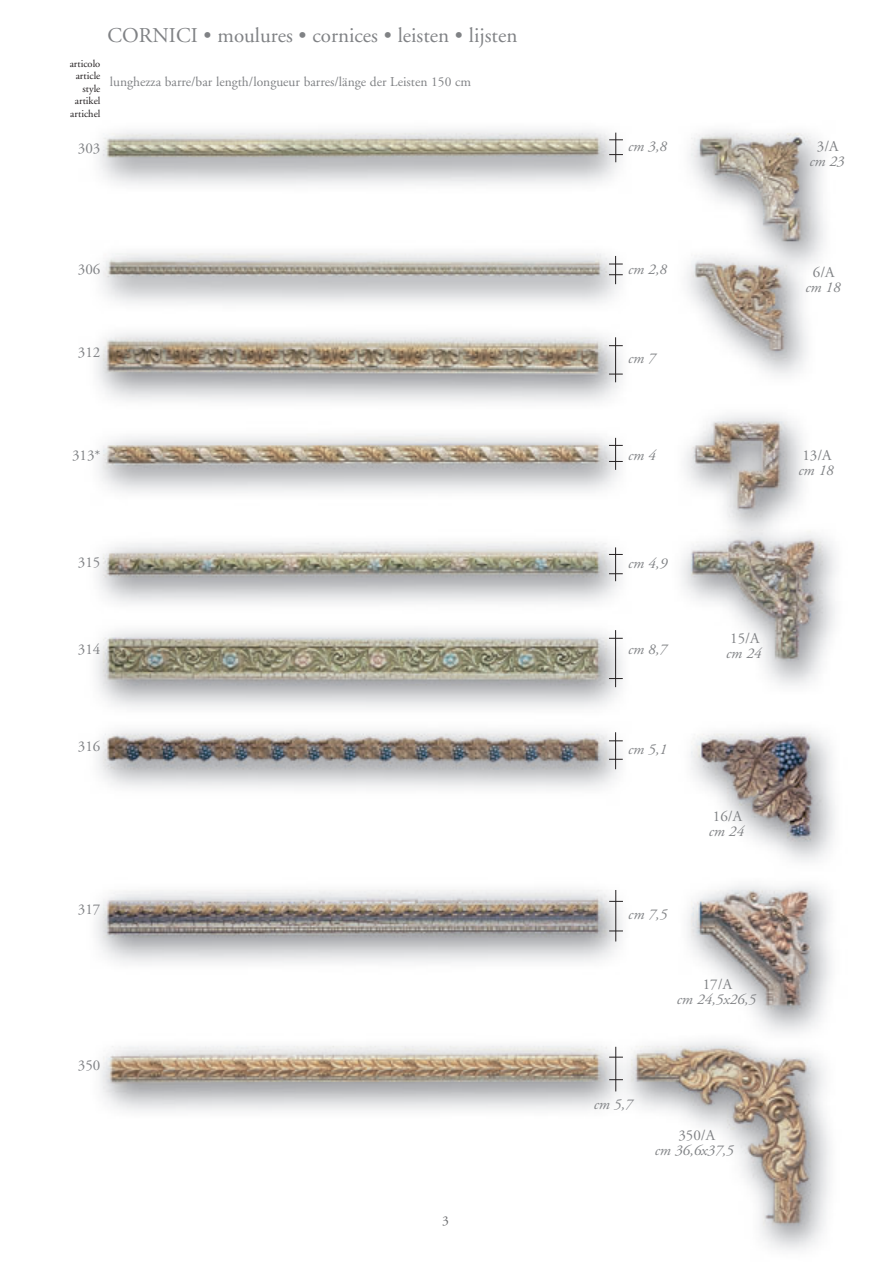
<style>
.page{position:relative;width:893px;height:1263px;background:#fff}
.page>*{position:absolute;margin:0;border:0;box-sizing:border-box;transform-origin:0 0}
.t1{font:21px "Adobe Garamond";color:#808285}
.t2{font:italic 15px "Adobe Garamond";color:#808285}
.t3{font:15px "Adobe Garamond";color:#808285}
.t4{font:13.5px "Adobe Garamond";color:#808285}
.t5{font:13.5px "Adobe Garamond";color:#6c6d70}
.t6{font:10.5px/12.6px "Adobe Garamond";color:#231f20;text-align:right}
</style>
<div class="page">
<img style="left:96px;top:130px;width:740px;height:1120px">
<svg style="left:609px;top:133px;width:14px;height:29px"></svg>
<svg style="left:609px;top:256px;width:13px;height:28px"></svg>
<hr style="left:615px;top:337px;width:1px;height:45px;background:#231f20">
<svg style="left:609px;top:374px;width:13px;height:1px"></svg>
<svg style="left:609px;top:345px;width:13px;height:1px"></svg>
<hr style="left:615px;top:438px;width:1px;height:32px;background:#231f20">
<svg style="left:609px;top:461px;width:13px;height:1px"></svg>
<svg style="left:609px;top:445px;width:13px;height:1px"></svg>
<hr style="left:615px;top:547px;width:1px;height:34px;background:#231f20">
<svg style="left:609px;top:573px;width:13px;height:1px"></svg>
<svg style="left:609px;top:554px;width:13px;height:1px"></svg>
<hr style="left:615px;top:630px;width:1px;height:57px;background:#231f20">
<svg style="left:609px;top:678px;width:13px;height:1px"></svg>
<svg style="left:609px;top:638px;width:13px;height:1px"></svg>
<hr style="left:615px;top:732px;width:1px;height:37px;background:#231f20">
<svg style="left:609px;top:759px;width:13px;height:1px"></svg>
<svg style="left:609px;top:741px;width:13px;height:1px"></svg>
<hr style="left:615px;top:890px;width:1px;height:52px;background:#231f20">
<svg style="left:609px;top:931px;width:14px;height:1px"></svg>
<svg style="left:609px;top:901px;width:14px;height:1px"></svg>
<hr style="left:615px;top:1047px;width:1px;height:44px;background:#231f20">
<svg style="left:609px;top:1079px;width:14px;height:1px"></svg>
<svg style="left:609px;top:1057px;width:14px;height:1px"></svg>
<h1 class="t1" style="left:108px;top:27px;width:411px">CORNICI • moulures • cornices • leisten • lijsten</h1>
<p class="t4" style="left:110px;top:76px;width:363px">lunghezza barre/bar length/longueur barres/länge der Leisten 150 cm</p>
<p class="t6" style="left:70px;top:58px;width:32px">articolo article style artikel artichel</p>
<p class="t3" style="left:78px;top:143px;width:24px">303</p>
<p class="t2" style="left:628px;top:140px;width:40px">cm 3,8</p>
<p class="t3" style="left:816px;top:140px;width:23px">3/A</p>
<p class="t2" style="left:809px;top:155px;width:37px">cm 23</p>
<p class="t3" style="left:78px;top:264px;width:24px">306</p>
<p class="t2" style="left:628px;top:264px;width:40px">cm 2,8</p>
<p class="t3" style="left:78px;top:347px;width:24px">312</p>
<p class="t2" style="left:628px;top:353px;width:29px">cm 7</p>
<p class="t3" style="left:72px;top:449px;width:30px">313*</p>
<p class="t2" style="left:628px;top:449px;width:29px">cm 4</p>
<p class="t3" style="left:78px;top:556px;width:24px">315</p>
<p class="t2" style="left:628px;top:557px;width:41px">cm 4,9</p>
<p class="t3" style="left:78px;top:643px;width:24px">314</p>
<p class="t2" style="left:628px;top:643px;width:40px">cm 8,7</p>
<p class="t3" style="left:730px;top:632px;width:31px">15/A</p>
<p class="t2" style="left:726px;top:647px;width:37px">cm 24</p>
<p class="t3" style="left:78px;top:740px;width:24px">316</p>
<p class="t2" style="left:628px;top:743px;width:40px">cm 5,1</p>
<p class="t3" style="left:713px;top:810px;width:31px">16/A</p>
<p class="t2" style="left:708px;top:825px;width:37px">cm 24</p>
<p class="t3" style="left:78px;top:904px;width:24px">317</p>
<p class="t3" style="left:78px;top:1059px;width:24px">350</p>
<p class="t2" style="left:628px;top:908px;width:40px">cm 7,5</p>
<p class="t3" style="left:702px;top:979px;width:31px">17/A</p>
<p class="t2" style="left:676px;top:993px;width:81px">cm 24,5x26,5</p>
<p class="t2" style="left:593px;top:1098px;width:40px">cm 5,7</p>
<p class="t5" style="left:442px;top:1216px;width:8px">3</p>
<p class="t3" style="left:678px;top:1129px;width:38px">350/A</p>
<p class="t2" style="left:655px;top:1144px;width:80px">cm 36,6x37,5</p>
<p class="t3" style="left:812px;top:266px;width:23px">6/A</p>
<p class="t2" style="left:805px;top:281px;width:37px">cm 18</p>
<p class="t3" style="left:802px;top:449px;width:31px">13/A</p>
<p class="t2" style="left:798px;top:464px;width:37px">cm 18</p>
</div>
